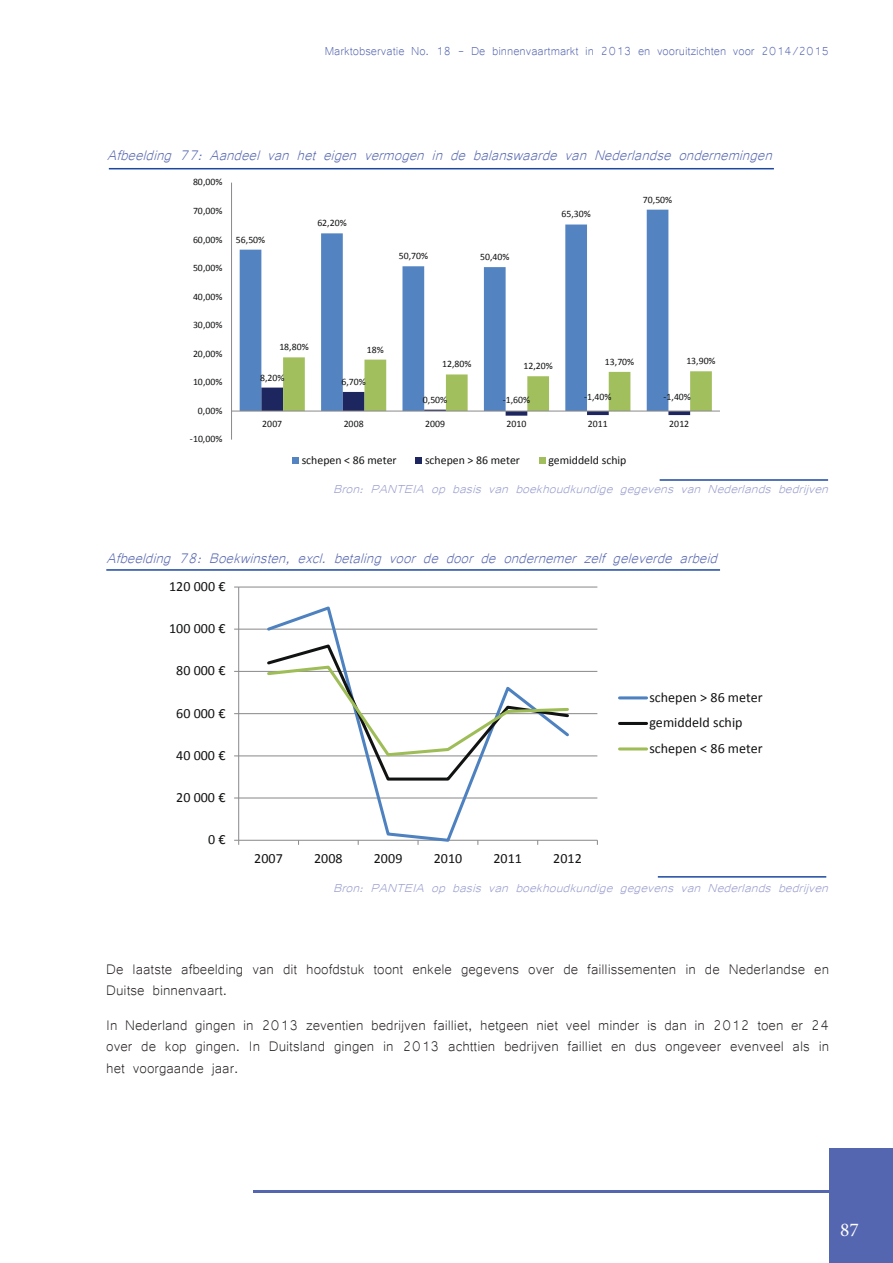
<style>
.page{position:relative;width:893px;height:1263px;background:#fff}
.page>*{position:absolute;margin:0;border:0;box-sizing:border-box;transform-origin:0 0}
.t1{font:19.5px "Minion Pro";color:#fff}
.t2{font:18px/21.6px "Microsoft Yi Baiti";color:#241f1f}
.t3{font:italic 18px "Microsoft Yi Baiti";color:#5566b0}
.t4{font:italic 15px "Microsoft Yi Baiti";color:#969bcd;scale:1.1 1}
.t5{font:15px "Microsoft Yi Baiti";color:#5566b0}
.t6{font:14.1px/25.5px "Calibri";color:#111212}
.t7{font:11.85px "Calibri";color:#111212}
.t8{font:9.75px "Calibri";color:#111212}
</style>
<div class="page">
<div style="left:829px;top:1148px;width:64px;height:115px;background:#5566b0"></div>
<hr style="left:253px;top:1191px;width:638px;height:2px;background:#5566b0">
<svg style="left:240px;top:210px;width:428px;height:201px"></svg>
<svg style="left:261px;top:357px;width:451px;height:59px"></svg>
<hr style="left:231px;top:183px;width:1px;height:257px;background:#8a898b">
<hr style="left:232px;top:411px;width:488px;height:1px;background:#8a898b">
<div style="left:292px;top:457px;width:7px;height:7px;background:#5384c1"></div>
<div style="left:416px;top:457px;width:6px;height:7px;background:#1e2660"></div>
<div style="left:539px;top:457px;width:6px;height:7px;background:#a1bf5d"></div>
<hr style="left:109px;top:168px;width:665px;height:1px;background:#1c48a0">
<hr style="left:660px;top:479px;width:168px;height:2px;background:#1c48a0">
<hr style="left:239px;top:797px;width:358px;height:1px;background:#8a898b">
<hr style="left:239px;top:755px;width:358px;height:1px;background:#8a898b">
<hr style="left:239px;top:713px;width:358px;height:1px;background:#8a898b">
<hr style="left:239px;top:671px;width:358px;height:1px;background:#8a898b">
<hr style="left:239px;top:629px;width:358px;height:1px;background:#8a898b">
<hr style="left:239px;top:586px;width:358px;height:1px;background:#8a898b">
<hr style="left:238px;top:587px;width:1px;height:253px;background:#8a898b">
<hr style="left:239px;top:840px;width:358px;height:1px;background:#8a898b">
<svg style="left:265px;top:606px;width:307px;height:235px"></svg>
<svg style="left:265px;top:642px;width:306px;height:140px"></svg>
<hr style="left:619px;top:696px;width:28px;height:3px;background:#4e81bf">
<hr style="left:619px;top:722px;width:28px;height:3px;background:#111212">
<hr style="left:619px;top:747px;width:28px;height:3px;background:#9ebd57">
<hr style="left:106px;top:569px;width:614px;height:2px;background:#1c48a0">
<hr style="left:658px;top:876px;width:168px;height:2px;background:#1c48a0">
<p class="t5" style="left:325px;top:43px;width:506px">Marktobservatie No. 18 - De binnenvaartmarkt in 2013 en vooruitzichten voor 2014/2015</p>
<p class="t3" style="left:107px;top:145px;width:671px">Afbeelding 77: Aandeel van het eigen vermogen in de balanswaarde van Nederlandse ondernemingen</p>
<p class="t8" style="left:193px;top:176px;width:31px">80,00%</p>
<p class="t8" style="left:193px;top:205px;width:31px">70,00%</p>
<p class="t8" style="left:193px;top:233px;width:31px">60,00%</p>
<p class="t8" style="left:193px;top:262px;width:31px">50,00%</p>
<p class="t8" style="left:193px;top:290px;width:31px">40,00%</p>
<p class="t8" style="left:193px;top:319px;width:31px">30,00%</p>
<p class="t8" style="left:193px;top:347px;width:31px">20,00%</p>
<p class="t8" style="left:193px;top:376px;width:31px">10,00%</p>
<p class="t8" style="left:198px;top:404px;width:26px">0,00%</p>
<p class="t8" style="left:190px;top:433px;width:34px">-10,00%</p>
<p class="t8" style="left:236px;top:233px;width:31px">56,50%</p>
<p class="t8" style="left:317px;top:217px;width:31px">62,20%</p>
<p class="t8" style="left:399px;top:250px;width:31px">50,70%</p>
<p class="t8" style="left:480px;top:251px;width:31px">50,40%</p>
<p class="t8" style="left:562px;top:208px;width:31px">65,30%</p>
<p class="t8" style="left:643px;top:193px;width:31px">70,50%</p>
<p class="t8" style="left:279px;top:341px;width:31px">18,80%</p>
<p class="t8" style="left:367px;top:343px;width:18px">18%</p>
<p class="t8" style="left:260px;top:371px;width:26px">8,20%</p>
<p class="t8" style="left:342px;top:375px;width:26px">6,70%</p>
<p class="t8" style="left:442px;top:358px;width:31px">12,80%</p>
<p class="t8" style="left:524px;top:360px;width:31px">12,20%</p>
<p class="t8" style="left:605px;top:355px;width:31px">13,70%</p>
<p class="t8" style="left:686px;top:355px;width:31px">13,90%</p>
<p class="t8" style="left:423px;top:393px;width:26px">0,50%</p>
<p class="t8" style="left:503px;top:393px;width:29px">-1,60%</p>
<p class="t8" style="left:584px;top:391px;width:29px">-1,40%</p>
<p class="t8" style="left:664px;top:391px;width:29px">-1,40%</p>
<p class="t8" style="left:262px;top:417px;width:21px">2007</p>
<p class="t8" style="left:344px;top:417px;width:21px">2008</p>
<p class="t8" style="left:425px;top:417px;width:21px">2009</p>
<p class="t8" style="left:506px;top:417px;width:21px">2010</p>
<p class="t8" style="left:588px;top:417px;width:21px">2011</p>
<p class="t8" style="left:669px;top:417px;width:21px">2012</p>
<p class="t7" style="left:302px;top:452px;width:96px">schepen &lt; 86 meter</p>
<p class="t7" style="left:425px;top:452px;width:96px">schepen &gt; 86 meter</p>
<p class="t7" style="left:548px;top:452px;width:80px">gemiddeld schip</p>
<p class="t4" style="left:333px;top:480px;width:455px">Bron: PANTEIA op basis van boekhoudkundige gegevens van Nederlands bedrijven</p>
<p class="t3" style="left:107px;top:548px;width:617px">Afbeelding 78: Boekwinsten, excl. betaling voor de door de ondernemer zelf geleverde arbeid</p>
<p class="t6" style="left:169px;top:574px;width:58px">120 000 €</p>
<p class="t6" style="left:169px;top:616px;width:58px">100 000 €</p>
<p class="t6" style="left:176px;top:658px;width:51px">80 000 €</p>
<p class="t6" style="left:176px;top:700px;width:51px">60 000 €</p>
<p class="t6" style="left:176px;top:742px;width:51px">40 000 €</p>
<p class="t6" style="left:176px;top:785px;width:51px">20 000 €</p>
<p class="t6" style="left:208px;top:827px;width:19px">0 €</p>
<p class="t6" style="left:254px;top:845px;width:30px">2007</p>
<p class="t6" style="left:314px;top:845px;width:30px">2008</p>
<p class="t6" style="left:374px;top:845px;width:30px">2009</p>
<p class="t6" style="left:434px;top:845px;width:30px">2010</p>
<p class="t6" style="left:493px;top:845px;width:30px">2011</p>
<p class="t6" style="left:553px;top:845px;width:30px">2012</p>
<p class="t6" style="left:649px;top:684px;width:115px">schepen &gt; 86 meter gemiddeld schip schepen &lt; 86 meter</p>
<p class="t4" style="left:333px;top:879px;width:455px">Bron: PANTEIA op basis van boekhoudkundige gegevens van Nederlands bedrijven</p>
<p class="t2" style="left:106px;top:957px;width:724px">De laatste afbeelding van dit hoofdstuk toont enkele gegevens over de faillissementen in de Nederlandse en<br>Duitse binnenvaart.</p>
<p class="t2" style="left:106px;top:1013px;width:724px;text-align:justify">In Nederland gingen in 2013 zeventien bedrijven failliet, hetgeen niet veel minder is dan in 2012 toen er 24 over de kop gingen. In Duitsland gingen in 2013 achttien bedrijven failliet en dus ongeveer evenveel als in het voorgaande jaar.</p>
<p class="t1" style="left:840px;top:1217px;width:20px">87</p>
</div>
